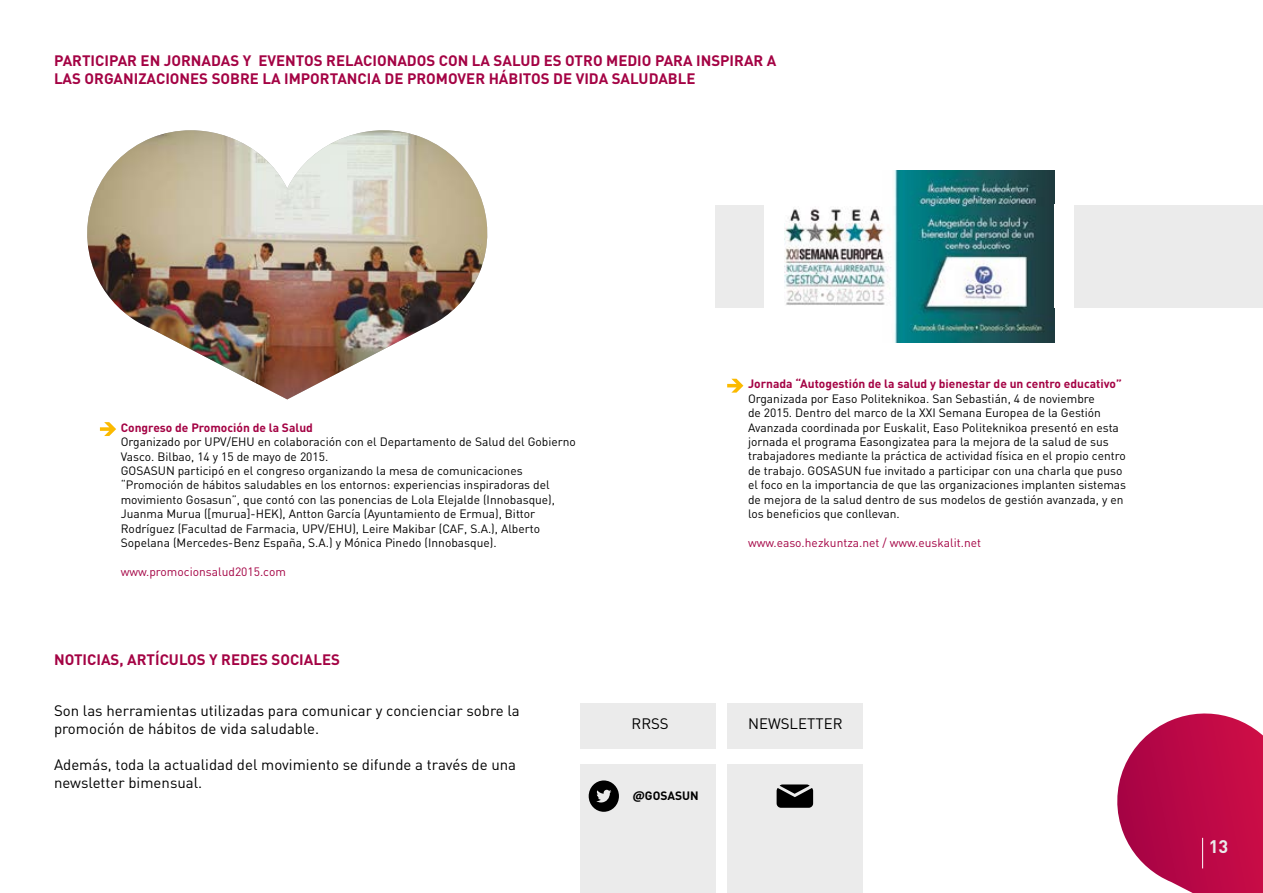
<style>
.page{position:relative;width:1263px;height:893px;background:#fff}
.page>*{position:absolute;margin:0;border:0;box-sizing:border-box;transform-origin:0 0}
.t1{font:700 18px "DIN";color:#ebebeb}
.t2{font:15px/18px "DIN";color:#000}
.t3{font:700 15px/18px "DIN";color:#a40344}
.t4{font:12px/14.4px "DIN";color:#000}
.t5{font:700 12px "DIN";color:#a40344}
.t6{font:12px "DIN";color:#a40344}
.t7{font:700 12px "DIN";color:#000}
.s1{font-family:"Aller"}
</style>
<div class="page">
<svg style="left:1117px;top:713px;width:146px;height:180px"></svg>
<hr style="left:1202px;top:838px;width:1px;height:30px;background:#fff">
<div style="left:580px;top:764px;width:135px;height:129px;background:#ebebeb"></div>
<div style="left:727px;top:764px;width:135px;height:129px;background:#ebebeb"></div>
<div style="left:580px;top:703px;width:135px;height:46px;background:#ebebeb"></div>
<div style="left:727px;top:703px;width:135px;height:46px;background:#ebebeb"></div>
<svg style="left:100px;top:422px;width:16px;height:14px"></svg>
<svg style="left:727px;top:379px;width:16px;height:14px"></svg>
<div style="left:715px;top:205px;width:548px;height:103px;background:#ebebeb"></div>
<img style="left:87px;top:130px;width:401px;height:269px">
<img style="left:784px;top:170px;width:270px;height:172px">
<svg style="left:589px;top:780px;width:30px;height:32px"></svg>
<svg style="left:777px;top:784px;width:36px;height:24px"></svg>
<div style="left:764px;top:204px;width:20px;height:104px;background:#fff"></div>
<div style="left:1054px;top:204px;width:20px;height:104px;background:#fff"></div>
<p class="t3" style="left:54px;top:51px;width:724px">PARTICIPAR EN JORNADAS Y EVENTOS RELACIONADOS CON LA SALUD ES OTRO MEDIO PARA INSPIRAR A<br>LAS ORGANIZACIONES SOBRE LA IMPORTANCIA DE PROMOVER HÁBITOS DE VIDA SALUDABLE</p>
<p class="t5" style="left:121px;top:420px;width:194px">Congreso de Promoción de la Salud</p>
<p class="t4" style="left:121px;top:434px;width:457px">Organizado por UPV/EHU en colaboración con el Departamento de Salud del Gobierno Vasco. Bilbao, 14 y 15 de mayo de 2015.<br>GOSASUN participó en el congreso organizando la mesa de comunicaciones “Promoción de hábitos saludables en los entornos: experiencias inspiradoras del movimiento Gosasun”, que contó con las ponencias de Lola Elejalde (Innobasque), Juanma Murua ([murua]-HEK), Antton García (Ayuntamiento de Ermua), Bittor Rodríguez (Facultad de Farmacia, UPV/EHU), Leire Makibar (CAF, S.A.), Alberto Sopelana (Mercedes-Benz España, S.A.) y Mónica Pinedo (Innobasque).</p>
<p class="t6" style="left:121px;top:564px;width:167px">www.promocionsalud2015.com</p>
<p class="t3" style="left:54px;top:650px;width:288px">NOTICIAS, ARTÍCULOS Y REDES SOCIALES</p>
<p class="t2" style="left:54px;top:701px;width:467px">Son las herramientas utilizadas para comunicar y concienciar sobre la promoción de hábitos de vida saludable.</p>
<p class="t2" style="left:54px;top:755px;width:464px">Además, toda la actualidad del movimiento se difunde a través de una newsletter bimensual.</p>
<p class="t5" style="left:748px;top:376px;width:375px">Jornada “Autogestión de la salud y bienestar de un centro educativo”</p>
<p class="t4" style="left:748px;top:391px;width:380px">Organizada por Easo Politeknikoa. San Sebastián, 4 de noviembre<br>de 2015. Dentro del marco de la XXI Semana Europea de la Gestión Avanzada coordinada por Euskalit, Easo Politeknikoa presentó en esta jornada el programa Easongizatea para la mejora de la salud de sus trabajadores mediante la práctica de actividad física en el propio centro de trabajo. GOSASUN fue invitado a participar con una charla que puso el foco en la importancia de que las organizaciones implanten sistemas de mejora de la salud dentro de sus modelos de gestión avanzada, y en los beneficios que conllevan.</p>
<p class="t6" style="left:748px;top:535px;width:235px">www.easo.hezkuntza.net / www.euskalit.net</p>
<p class="t2" style="left:631px;top:714px;width:39px">RRSS</p>
<p class="t2" style="left:748px;top:714px;width:96px">NEWSLETTER</p>
<p class="t7" style="left:633px;top:788px;width:67px"><span class="s1">@</span>GOSASUN</p>
<h1 class="t1" style="left:1209px;top:834px;width:21px">13</h1>
</div>
